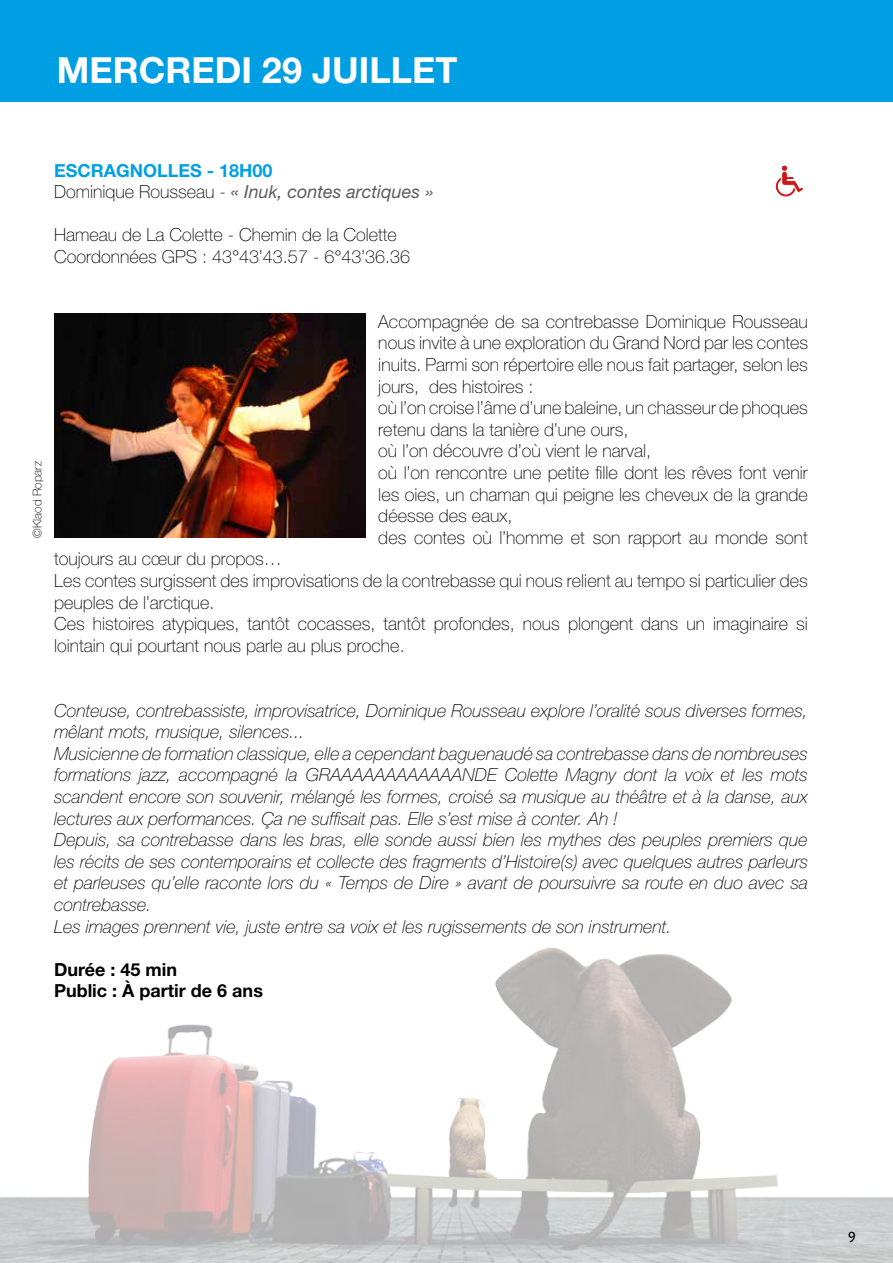
<style>
.page{position:relative;width:893px;height:1263px;background:#fff}
.page>*{position:absolute;margin:0;border:0;box-sizing:border-box;transform-origin:0 0}
.t1{font:700 36px "Helvetica Neue LT Std";color:#fff}
.t2{font:italic 100 18px/21.6px "Helvetica Neue LT Std";color:#000}
.t3{font:100 18px/21.6px "Helvetica Neue LT Std";color:#000}
.t4{font:italic 18px/21.6px "Helvetica Neue LT Std";color:#5c5c5b}
.t5{font:700 18px/21.6px "Helvetica Neue LT Std";color:#000}
.t6{font:15px "Progressiva";color:#000}
.t7{font:100 12px "Helvetica Neue LT Std";color:#000}
.s1{font-weight:700;font-style:normal;color:#009fe3}
.s2{font-weight:100;font-style:normal;color:#000}
</style>
<div class="page">
<img style="left:0;top:415px;width:893px;height:848px">
<div style="left:0;top:0;width:893px;height:102px;background:#009fe3"></div>
<img style="left:54px;top:314px;width:311px;height:224px">
<svg style="left:776px;top:166px;width:27px;height:30px"></svg>
<h1 class="t1" style="left:57px;top:48px;width:402px">MERCREDI 29 JUILLET</h1>
<p class="t4" style="left:54px;top:159px;width:381px"><span class="s1">ESCRAGNOLLES - 18H00<br></span><span class="s2">Dominique Rousseau -</span> « Inuk, contes arctiques »</p>
<p class="t3" style="left:54px;top:224px;width:358px">Hameau de La Colette - Chemin de la Colette<br>Coordonnées GPS : 43°43’43.57 - 6°43’36.36</p>
<p class="t7" style="left:31px;top:538px;width:78px;rotate:-90deg">©Klaod Roparz</p>
<p class="t3" style="left:378px;top:311px;width:431px">Accompagnée de sa contrebasse Dominique Rousseau nous invite à une exploration du Grand Nord par les contes inuits. Parmi son répertoire elle nous fait partager, selon les jours, des histoires :<br>où l’on croise l’âme d’une baleine, un chasseur de phoques retenu dans la tanière d’une ours,<br>où l’on découvre d’où vient le narval,<br>où l’on rencontre une petite fille dont les rêves font venir les oies, un chaman qui peigne les cheveux de la grande déesse des eaux,<br>des contes où l’homme et son rapport au monde sont</p>
<p class="t3" style="left:54px;top:548px;width:755px">toujours au cœur du propos…<br>Les contes surgissent des improvisations de la contrebasse qui nous relient au tempo si particulier des peuples de l’arctique.<br>Ces histoires atypiques, tantôt cocasses, tantôt profondes, nous plongent dans un imaginaire si lointain qui pourtant nous parle au plus proche.</p>
<p class="t2" style="left:54px;top:699px;width:755px">Conteuse, contrebassiste, improvisatrice, Dominique Rousseau explore l’oralité sous diverses formes, mêlant mots, musique, silences...<br>Musicienne de formation classique, elle a cependant baguenaudé sa contrebasse dans de nombreuses formations jazz, accompagné la GRAAAAAAAAAAAANDE Colette Magny dont la voix et les mots scandent encore son souvenir, mélangé les formes, croisé sa musique au théâtre et à la danse, aux lectures aux performances. Ça ne suffisait pas. Elle s’est mise à conter. Ah !<br>Depuis, sa contrebasse dans les bras, elle sonde aussi bien les mythes des peuples premiers que les récits de ses contemporains et collecte des fragments d’Histoire(s) avec quelques autres parleurs et parleuses qu’elle raconte lors du « Temps de Dire » avant de poursuivre sa route en duo avec sa contrebasse.<br>Les images prennent vie, juste entre sa voix et les rugissements de son instrument.</p>
<p class="t5" style="left:54px;top:958px;width:210px">Durée : 45 min<br>Public : À partir de 6 ans</p>
<p class="t6" style="left:848px;top:1228px;width:9px">9</p>
</div>
